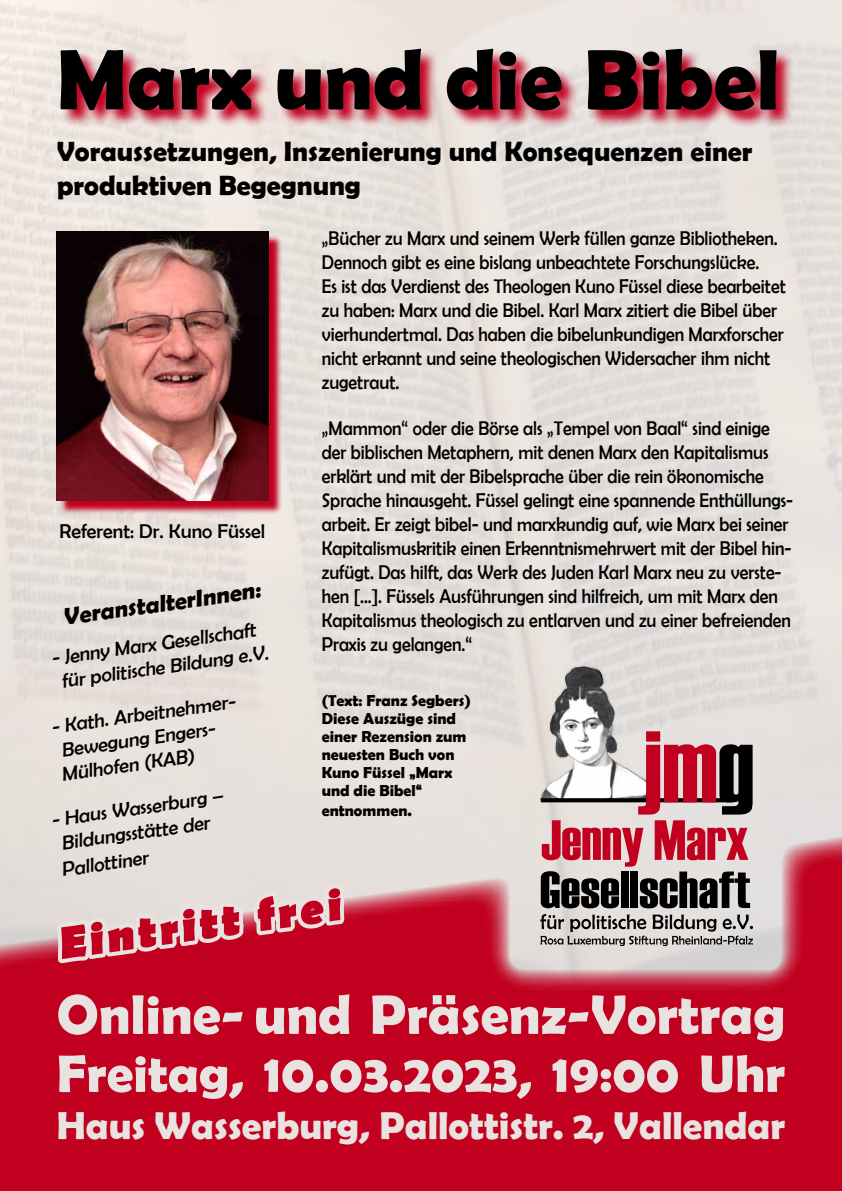
<style>
.page{position:relative;width:842px;height:1191px;background:#fff}
.page>*{position:absolute;margin:0;border:0;box-sizing:border-box;transform-origin:0 0}
.t1{font:700 86px "Berlin Sans FB Demi";color:#000}
.t2{font:700 56px "Berlin Sans FB Demi";color:#e8e3e1}
.t3{font:700 53px "Berlin Sans FB Demi";color:#e8e3e1}
.t4{font:700 46px "Berlin Sans FB";color:#c1001f}
.t5{font:700 39px "Berlin Sans FB Demi";color:#e8e3e1}
.t6{font:700 28px/34px "Berlin Sans FB Demi";color:#000}
.t7{font:700 24px "Berlin Sans FB Demi";color:#000}
.t8{font:20px/24px "Berlin Sans FB";color:#000;scale:.9 1}
.t9{font:20px/24px "Berlin Sans FB";color:#000;text-align:center}
.t10{font:700 16px/18px "Berlin Sans FB Demi";color:#000}
</style>
<div class="page">
<img style="left:0;top:0;width:841px;height:832px">
<svg style="left:59px;top:47px;width:734px;height:81px;background:#da8f97"></svg>
<svg style="left:268px;top:234px;width:15px;height:236px;background:#c45665"></svg>
<img style="left:57px;top:231px;width:211px;height:239px">
<svg style="left:0;top:832px;width:842px;height:359px;background:#c5203a"></svg>
<img style="left:541px;top:666px;width:105px;height:132px">
<svg style="left:541px;top:798px;width:97px;height:4px"></svg>
<svg style="left:638px;top:731px;width:115px;height:83px;background:#a55964"></svg>
<svg style="left:541px;top:820px;width:209px;height:88px;background:#9d696f"></svg>
<img style="left:541px;top:914px;width:212px;height:31px">
<svg style="left:42px;top:470px;width:308px;height:500px;background:#dfc9c7"></svg>
<h1 class="t1" style="left:57px;top:30px;width:724px">Marx und die Bibel</h1>
<h3 class="t6" style="left:57px;top:133px;width:697px">Voraussetzungen, Inszenierung und Konsequenzen einer produktiven Begegnung</h3>
<p class="t9" style="left:60px;top:519px;width:207px">Referent: Dr. Kuno Füssel</p>
<p class="t7" style="left:61px;top:603px;width:200px;rotate:-8deg">VeranstalterInnen:</p>
<p class="t9" style="left:50px;top:646px;width:217px;rotate:-8deg">- Jenny Marx Gesellschaft für politische Bildung e.V.</p>
<p class="t9" style="left:50px;top:715px;width:187px;text-align:left;rotate:-8deg">- Kath. Arbeitnehmer-<br>Bewegung Engers-<br>Mülhofen (KAB)</p>
<p class="t9" style="left:50px;top:808px;width:174px;rotate:-8deg">- Haus Wasserburg –<br>Bildungsstätte der</p>
<p class="t9" style="left:60px;top:857px;width:89px;rotate:-8deg">Pallottiner</p>
<p class="t8" style="left:322px;top:226px;width:517px">„Bücher zu Marx und seinem Werk füllen ganze Bibliotheken.<br>Dennoch gibt es eine bislang unbeachtete Forschungslücke.<br>Es ist das Verdienst des Theologen Kuno Füssel diese bearbeitet zu haben: Marx und die Bibel. Karl Marx zitiert die Bibel über vierhundertmal. Das haben die bibelunkundigen Marxforscher nicht erkannt und seine theologischen Widersacher ihm nicht zugetraut.</p>
<p class="t8" style="left:322px;top:416px;width:525px">„Mammon“ oder die Börse als „Tempel von Baal“ sind einige der biblischen Metaphern, mit denen Marx den Kapitalismus erklärt und mit der Bibelsprache über die rein ökonomische Sprache hinausgeht. Füssel gelingt eine spannende Enthüllungs&shy;arbeit. Er zeigt bibel- und marxkundig auf, wie Marx bei seiner Kapitalismuskritik einen Erkenntnismehrwert mit der Bibel hin&shy;zufügt. Das hilft, das Werk des Juden Karl Marx neu zu verste&shy;hen [...]. Füssels Ausführungen sind hilfreich, um mit Marx den Kapitalismus theologisch zu entlarven und zu einer befreienden Praxis zu gelangen.“</p>
<p class="t10" style="left:322px;top:691px;width:151px">(Text: Franz Segbers)<br>Diese Auszüge sind einer Rezension zum neuesten Buch von<br>Kuno Füssel „Marx und die Bibel“</p>
<p class="t10" style="left:322px;top:801px;width:92px">entnommen.</p>
<h3 class="t4" style="left:54px;top:918px;width:287px;rotate:-8deg">Eintritt frei</h3>
<h2 class="t2" style="left:57px;top:982px;width:730px">Online- und Präsenz-Vortrag</h2>
<h3 class="t3" style="left:57px;top:1042px;width:730px">Freitag, 10.03.2023, 19:00 Uhr</h3>
<h3 class="t5" style="left:57px;top:1102px;width:730px">Haus Wasserburg, Pallottistr. 2, Vallendar</h3>
</div>
